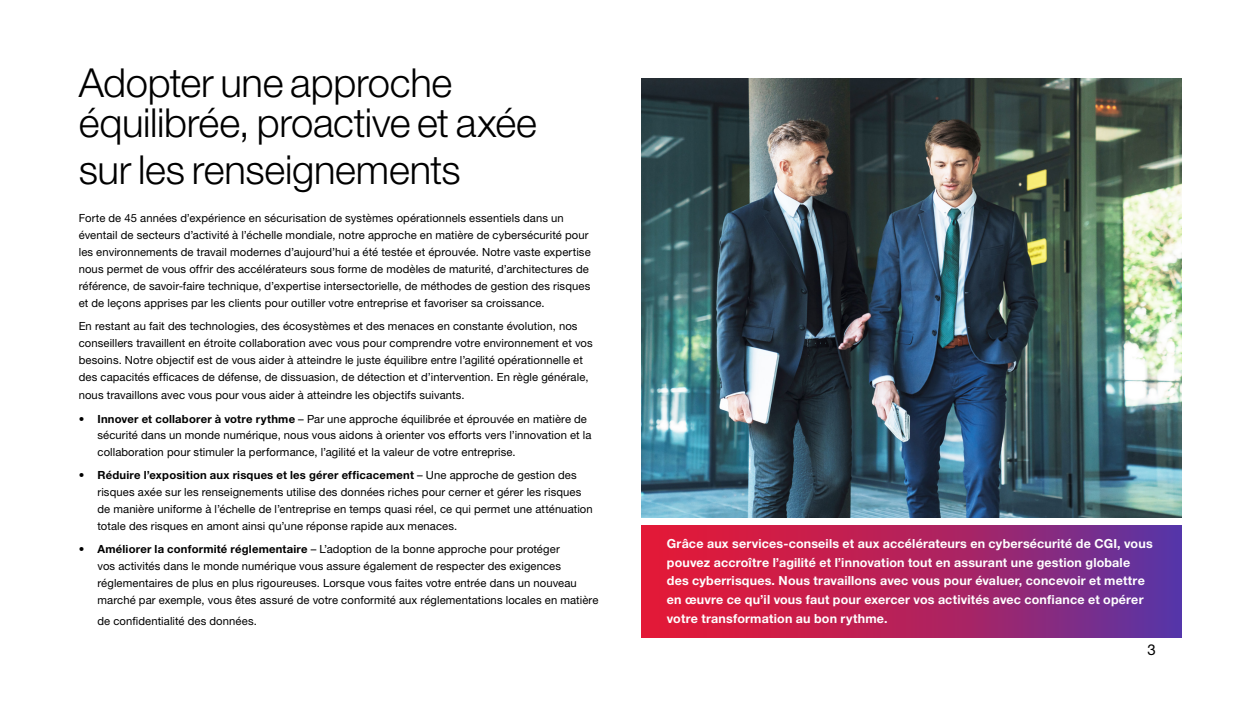
<style>
.page{position:relative;width:1260px;height:709px;background:#fff}
.page>*{position:absolute;margin:0;border:0;box-sizing:border-box;transform-origin:0 0}
.t1{font:300 40px/40px "Helvetica Neue LT Pro";letter-spacing:-.01em;color:#000}
.t2{font:15px "Helvetica Neue LT Pro";color:#000}
.t3{font:700 12.5px/18.8px "Helvetica Neue LT Pro";letter-spacing:.015em;color:#fff}
.t4{font:11.25px/16.9px "Helvetica Neue LT Pro";letter-spacing:.01em;color:#000}
.s1{font-weight:700}
</style>
<div class="page">
<img style="left:641px;top:79px;width:540px;height:438px">
<svg style="left:641px;top:526px;width:540px;height:112px;background:#ac2361"></svg>
<h1 class="t1" style="left:79px;top:62px;width:460px">Adopter une approche équilibrée, proactive et axée</h1>
<h1 class="t1" style="left:79px;top:149px;width:384px">sur les renseignements</h1>
<p class="t4" style="left:79px;top:210px;width:514px">Forte de 45 années d’expérience en sécurisation de systèmes opérationnels essentiels dans un éventail de secteurs d’activité à l’échelle mondiale, notre approche en matière de cybersécurité pour les environnements de travail modernes d’aujourd’hui a été testée et éprouvée. Notre vaste expertise nous permet de vous offrir des accélérateurs sous forme de modèles de maturité, d’architectures de référence, de savoir-faire technique, d’expertise intersectorielle, de méthodes de gestion des risques et de leçons apprises par les clients pour outiller votre entreprise et favoriser sa croissance.</p>
<p class="t4" style="left:79px;top:317px;width:516px">En restant au fait des technologies, des écosystèmes et des menaces en constante évolution, nos conseillers travaillent en étroite collaboration avec vous pour comprendre votre environnement et vos besoins. Notre objectif est de vous aider à atteindre le juste équilibre entre l’agilité opérationnelle et des capacités efficaces de défense, de dissuasion, de détection et d’intervention. En règle générale,</p>
<p class="t4" style="left:79px;top:387px;width:387px">nous travaillons avec vous pour vous aider à atteindre les objectifs suivants.</p>
<p class="t4" style="left:98px;top:410px;width:496px;text-indent:-19px"><span class="s1">• Innover et collaborer à votre rythme</span> – Par une approche équilibrée et éprouvée en matière de sécurité dans un monde numérique, nous vous aidons à orienter vos efforts vers l’innovation et la collaboration pour stimuler la performance, l’agilité et la valeur de votre entreprise.</p>
<p class="t4" style="left:98px;top:467px;width:497px;text-indent:-19px"><span class="s1">• Réduire l’exposition aux risques et les gérer efficacement</span> – Une approche de gestion des risques axée sur les renseignements utilise des données riches pour cerner et gérer les risques de manière uniforme à l’échelle de l’entreprise en temps quasi réel, ce qui permet une atténuation totale des risques en amont ainsi qu’une réponse rapide aux menaces.</p>
<p class="t4" style="left:98px;top:540px;width:503px;text-indent:-19px"><span class="s1">• Améliorer la conformité réglementaire</span> – L’adoption de la bonne approche pour protéger<br>vos activités dans le monde numérique vous assure également de respecter des exigences réglementaires de plus en plus rigoureuses. Lorsque vous faites votre entrée dans un nouveau marché par exemple, vous êtes assuré de votre conformité aux réglementations locales en matière</p>
<p class="t4" style="left:98px;top:612px;width:161px">de confidentialité des données.</p>
<p class="t3" style="left:667px;top:533px;width:487px">Grâce aux services-conseils et aux accélérateurs en cybersécurité de CGI, vous pouvez accroître l’agilité et l’innovation tout en assurant une gestion globale des cyberrisques. Nous travaillons avec vous pour évaluer, concevoir et mettre en œuvre ce qu’il vous faut pour exercer vos activités avec confiance et opérer votre transformation au bon rythme.</p>
<h2 class="t2" style="left:1148px;top:640px;width:10px">3</h2>
</div>
